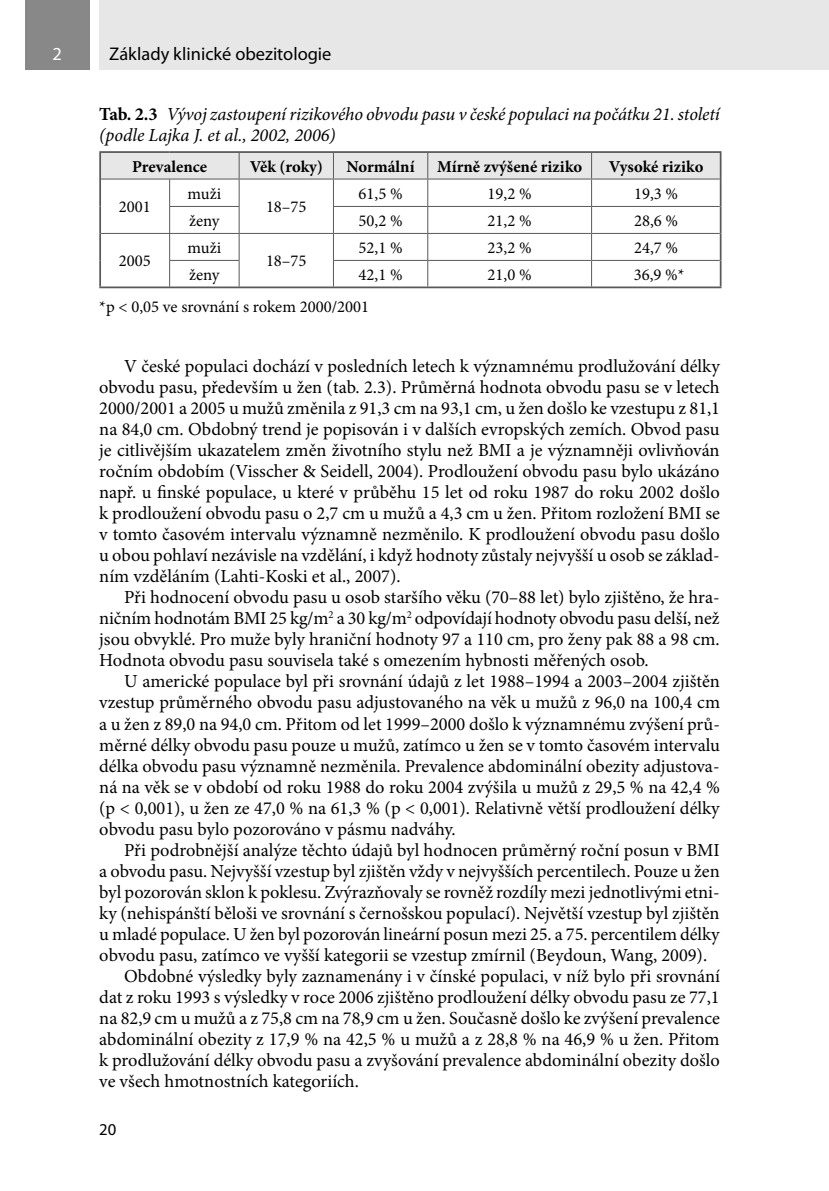
<style>
.page{position:relative;width:829px;height:1191px;background:#fff}
.page>*{position:absolute;margin:0;border:0;box-sizing:border-box;transform-origin:0 0}
.t1{font:18.38px/21px "Minion Pro";color:#000;text-align:justify}
.t2{font:italic 18.38px/21px "Minion Pro";letter-spacing:-.01em;color:#000}
.t3{font:18.38px "Myriad Pro";color:#000}
.t4{font:18.38px "Myriad Pro";color:#fff}
.t5{font:16.62px "Minion Pro";color:#000}
.t6{font:700 16.62px "Minion Pro";color:#000}
.t7{font:16.62px "Myriad Pro";color:#000}
.s1{font-weight:700;font-style:normal}
</style>
<div class="page">
<div style="left:25px;top:0;width:64px;height:69px;background:#888"></div>
<div style="left:99px;top:0;width:729px;height:69px;background:#e7e7e7"></div>
<hr style="left:828px;top:0;width:1px;height:69px;background:#e7e7e7">
<hr style="left:99px;top:151px;width:71px;height:2px;background:#595959">
<hr style="left:99px;top:153px;width:2px;height:26px;background:#595959">
<hr style="left:170px;top:151px;width:551px;height:2px;background:#595959">
<hr style="left:719px;top:153px;width:2px;height:26px;background:#595959">
<hr style="left:99px;top:179px;width:2px;height:27px;background:#595959">
<hr style="left:719px;top:179px;width:2px;height:27px;background:#595959">
<hr style="left:99px;top:206px;width:2px;height:27px;background:#595959">
<hr style="left:719px;top:206px;width:2px;height:27px;background:#595959">
<hr style="left:99px;top:233px;width:2px;height:27px;background:#595959">
<hr style="left:719px;top:233px;width:2px;height:27px;background:#595959">
<hr style="left:99px;top:260px;width:2px;height:26px;background:#595959">
<hr style="left:719px;top:260px;width:2px;height:26px;background:#595959">
<hr style="left:99px;top:286px;width:622px;height:2px;background:#595959">
<svg style="left:100px;top:152px;width:620px;height:134px"></svg>
<p class="t4" style="left:52px;top:46px;width:11px">2</p>
<p class="t3" style="left:109px;top:46px;width:224px">Základy klinické obezitologie</p>
<p class="t2" style="left:99px;top:105px;width:622px"><span class="s1">Tab. 2.3</span> Vývoj zastoupení rizikového obvodu pasu v české populaci na počátku 21. století (podle Lajka J. et al., 2002, 2006)</p>
<p class="t6" style="left:132px;top:160px;width:77px">Prevalence</p>
<p class="t6" style="left:250px;top:160px;width:75px">Věk (roky)</p>
<p class="t6" style="left:346px;top:160px;width:69px">Normální</p>
<p class="t6" style="left:437px;top:160px;width:147px">Mírně zvýšené riziko</p>
<p class="t6" style="left:609px;top:160px;width:96px">Vysoké riziko</p>
<p class="t5" style="left:119px;top:200px;width:33px">2001</p>
<p class="t5" style="left:187px;top:187px;width:35px">muži</p>
<p class="t5" style="left:358px;top:187px;width:46px">61,5 %</p>
<p class="t5" style="left:487px;top:187px;width:46px">19,2 %</p>
<p class="t5" style="left:634px;top:187px;width:46px">19,3 %</p>
<p class="t5" style="left:266px;top:200px;width:42px">18–75</p>
<p class="t5" style="left:119px;top:254px;width:33px">2005</p>
<p class="t5" style="left:189px;top:214px;width:32px">ženy</p>
<p class="t5" style="left:358px;top:214px;width:46px">50,2 %</p>
<p class="t5" style="left:487px;top:214px;width:46px">21,2 %</p>
<p class="t5" style="left:634px;top:214px;width:46px">28,6 %</p>
<p class="t5" style="left:187px;top:241px;width:35px">muži</p>
<p class="t5" style="left:266px;top:254px;width:42px">18–75</p>
<p class="t5" style="left:358px;top:241px;width:46px">52,1 %</p>
<p class="t5" style="left:487px;top:241px;width:46px">23,2 %</p>
<p class="t5" style="left:634px;top:241px;width:46px">24,7 %</p>
<p class="t5" style="left:189px;top:268px;width:32px">ženy</p>
<p class="t5" style="left:358px;top:268px;width:46px">42,1 %</p>
<p class="t5" style="left:487px;top:268px;width:46px">21,0 %</p>
<p class="t5" style="left:633px;top:268px;width:52px">36,9 %*</p>
<p class="t5" style="left:99px;top:300px;width:271px">*p &lt; 0,05 ve srovnání s rokem 2000/2001</p>
<p class="t1" style="left:99px;top:357px;width:622px;text-indent:25px">V české populaci dochází v posledních letech k významnému prodlužování délky obvodu pasu, především u žen (tab. 2.3). Průměrná hodnota obvodu pasu se v letech 2000/2001 a 2005 u mužů změnila z 91,3 cm na 93,1 cm, u žen došlo ke vzestupu z 81,1 na 84,0 cm. Obdobný trend je popisován i v dalších evropských zemích. Obvod pasu je citlivějším ukazatelem změn životního stylu než BMI a je významněji ovlivňován ročním obdobím (Visscher &amp; Seidell, 2004). Prodloužení obvodu pasu bylo ukázáno např. u finské populace, u které v průběhu 15 let od roku 1987 do roku 2002 došlo k prodloužení obvodu pasu o 2,7 cm u mužů a 4,3 cm u žen. Přitom rozložení BMI se v tomto časovém intervalu významně nezměnilo. K prodloužení obvodu pasu došlo u obou pohlaví nezávisle na vzdělání, i když hodnoty zůstaly nejvyšší u osob se základ&shy;ním vzděláním (Lahti-Koski et al., 2007).</p>
<p class="t1" style="left:99px;top:588px;width:622px;text-indent:25px">Při hodnocení obvodu pasu u osob staršího věku (70–88 let) bylo zjištěno, že hra&shy;ničním hodnotám BMI 25 kg/m<sup>2</sup> a 30 kg/m<sup>2</sup> odpovídají hodnoty obvodu pasu delší, než jsou obvyklé. Pro muže byly hraniční hodnoty 97 a 110 cm, pro ženy pak 88 a 98 cm.<br>Hodnota obvodu pasu souvisela také s omezením hybnosti měřených osob.</p>
<p class="t1" style="left:99px;top:672px;width:622px;text-indent:25px">U americké populace byl při srovnání údajů z let 1988–1994 a 2003–2004 zjištěn vzestup průměrného obvodu pasu adjustovaného na věk u mužů z 96,0 na 100,4 cm a u žen z 89,0 na 94,0 cm. Přitom od let 1999–2000 došlo k významnému zvýšení prů&shy;měrné délky obvodu pasu pouze u mužů, zatímco u žen se v tomto časovém intervalu délka obvodu pasu významně nezměnila. Prevalence abdominální obezity adjustova&shy;ná na věk se v období od roku 1988 do roku 2004 zvýšila u mužů z 29,5 % na 42,4 % (p &lt; 0,001), u žen ze 47,0 % na 61,3 % (p &lt; 0,001). Relativně větší prodloužení délky obvodu pasu bylo pozorováno v pásmu nadváhy.</p>
<p class="t1" style="left:124px;top:840px;width:597px">Při podrobnější analýze těchto údajů byl hodnocen průměrný roční posun v BMI</p>
<p class="t1" style="left:99px;top:861px;width:622px">a obvodu pasu. Nejvyšší vzestup byl zjištěn vždy v nejvyšších percentilech. Pouze u žen</p>
<p class="t1" style="left:99px;top:882px;width:621px">byl pozorován sklon k poklesu. Zvýrazňovaly se rovněž rozdíly mezi jednotlivými etni-</p>
<p class="t1" style="left:99px;top:903px;width:621px">ky (nehispánští běloši ve srovnání s černošskou populací). Největší vzestup byl zjištěn</p>
<p class="t1" style="left:99px;top:924px;width:621px">u mladé populace. U žen byl pozorován lineární posun mezi 25. a 75. percentilem délky</p>
<p class="t1" style="left:99px;top:945px;width:609px">obvodu pasu, zatímco ve vyšší kategorii se vzestup zmírnil (Beydoun, Wang, 2009).</p>
<p class="t1" style="left:124px;top:966px;width:597px">Obdobné výsledky byly zaznamenány i v čínské populaci, v níž bylo při srovnání</p>
<p class="t1" style="left:99px;top:987px;width:621px">dat z roku 1993 s výsledky v roce 2006 zjištěno prodloužení délky obvodu pasu ze 77,1</p>
<p class="t1" style="left:99px;top:1008px;width:622px">na 82,9 cm u mužů a z 75,8 cm na 78,9 cm u žen. Současně došlo ke zvýšení prevalence</p>
<p class="t1" style="left:99px;top:1029px;width:621px">abdominální obezity z 17,9 % na 42,5 % u mužů a z 28,8 % na 46,9 % u žen. Přitom</p>
<p class="t1" style="left:99px;top:1050px;width:622px">k prodlužování délky obvodu pasu a zvyšování prevalence abdominální obezity došlo</p>
<p class="t1" style="left:99px;top:1071px;width:261px">ve všech hmotnostních kategoriích.</p>
<p class="t7" style="left:99px;top:1123px;width:19px">20</p>
</div>
